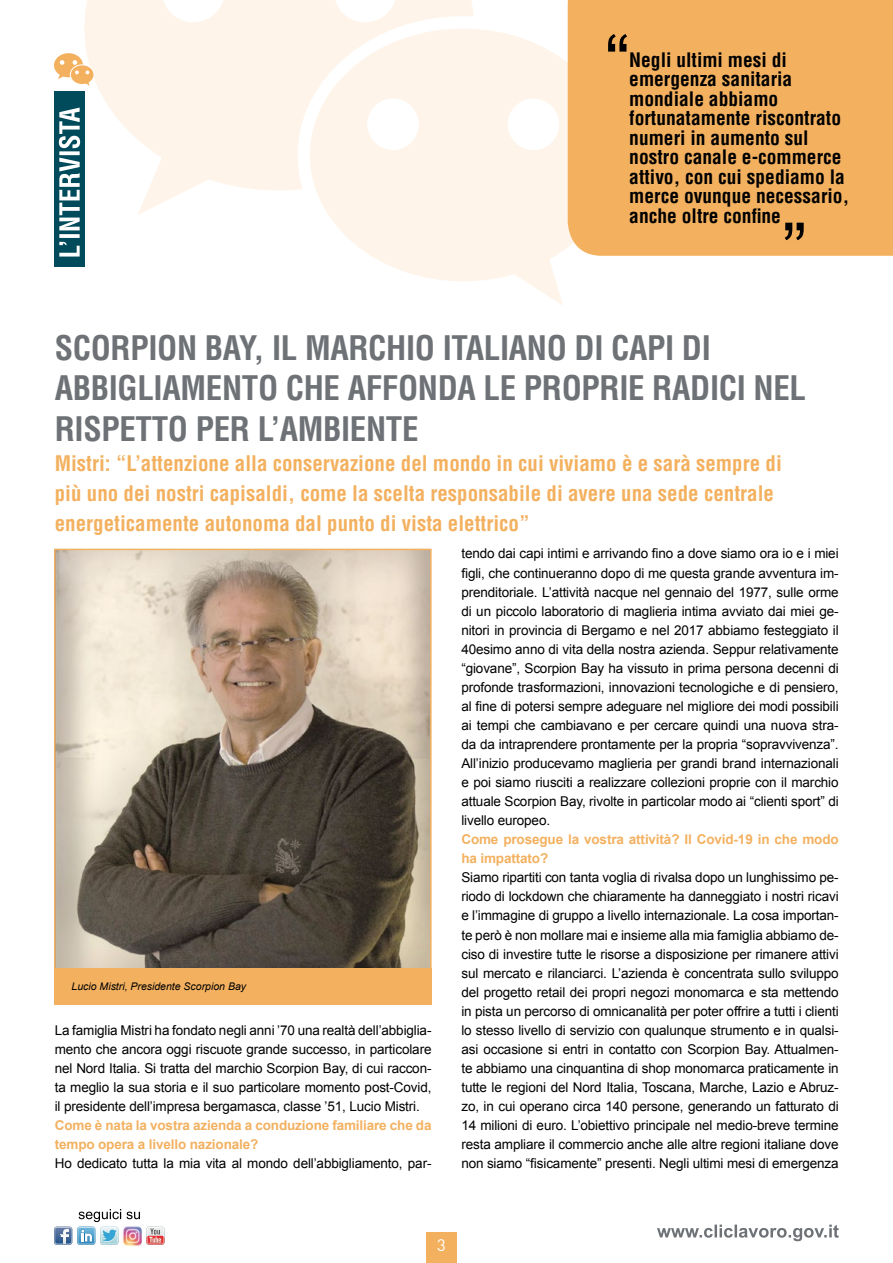
<style>
.page{position:relative;width:893px;height:1263px;background:#fff}
.page>*{position:absolute;margin:0;border:0;box-sizing:border-box;transform-origin:0 0}
.t1{font:700 condensed 33px/40.5px "Helvetica";letter-spacing:-.01em;color:#6e7276}
.t2{font:700 condensed 21px/30px "Helvetica";color:#f3b160}
.t3{font:700 condensed 19.5px/19.5px "Helvetica";color:#000}
.t4{font:16.5px "DIN";color:#fff}
.t5{font:13.5px/19px "Arial";letter-spacing:-.01em;color:#000;text-align:justify}
.t6{font:700 13.5px/19px "Arial";letter-spacing:-.01em;color:#f3b160}
.t7{font:italic 10.5px "Arial";color:#000}
</style>
<div class="page">
<img style="left:56px;top:551px;width:374px;height:417px">
<div style="left:54px;top:968px;width:378px;height:36px;background:#f3b160"></div>
<svg style="left:84px;top:0;width:390px;height:190px;background:#fdf5eb"></svg>
<svg style="left:138px;top:106px;width:108px;height:109px"></svg>
<svg style="left:162px;top:0;width:63px;height:22px"></svg>
<svg style="left:334px;top:0;width:63px;height:22px"></svg>
<div style="left:304px;top:22px;width:319px;height:266px;background:#fef4e9;border-radius:50%"></div>
<div style="left:298px;top:16px;width:331px;height:278px;border:12px solid #fff;border-radius:50%"></div>
<svg style="left:482px;top:251px;width:81px;height:54px"></svg>
<div style="left:367px;top:99px;width:52px;height:51px;background:#fff;border-radius:50%"></div>
<div style="left:508px;top:99px;width:51px;height:51px;background:#fff;border-radius:50%"></div>
<div style="left:568px;top:0;width:325px;height:256px;background:#f3b160"></div>
<svg style="left:608px;top:34px;width:19px;height:18px"></svg>
<svg style="left:785px;top:223px;width:19px;height:17px"></svg>
<div style="left:54px;top:91px;width:30px;height:176px;background:#004b5b"></div>
<svg style="left:59px;top:108px;width:21px;height:149px"></svg>
<div style="left:54px;top:53px;width:29px;height:24px;background:#f3b160;border-radius:50%"></div>
<svg style="left:58px;top:73px;width:7px;height:6px"></svg>
<svg style="left:60px;top:60px;width:4px;height:5px"></svg>
<svg style="left:70px;top:65px;width:24px;height:20px"></svg>
<div style="left:70px;top:64px;width:25px;height:21px;border:1px solid #fff;border-radius:50%"></div>
<svg style="left:73px;top:60px;width:17px;height:26px"></svg>
<svg style="left:657px;top:1224px;width:182px;height:17px"></svg>
<div style="left:426px;top:1233px;width:30px;height:30px;background:#f3b160"></div>
<svg style="left:54px;top:1209px;width:86px;height:36px"></svg>
<svg style="left:146px;top:1226px;width:19px;height:19px"></svg>
<img style="left:123px;top:1225px;width:19px;height:21px">
<h3 class="t3" style="left:629px;top:50px;width:221px">Negli ultimi mesi di emergenza sanitaria mondiale abbiamo fortunatamente riscontrato numeri in aumento sul nostro canale e-commerce attivo, con cui spediamo la merce ovunque necessario, anche oltre confine</h3>
<h1 class="t1" style="left:55px;top:327px;width:753px">Scorpion Bay, il marchio italiano di capi di abbigliamento che affonda le proprie radici nel rispetto per l’ambiente</h1>
<h2 class="t2" style="left:55px;top:448px;width:729px">Mistri: “L’attenzione alla conservazione del mondo in cui viviamo è e sarà sempre di più uno dei nostri capisaldi, come la scelta responsabile di avere una sede centrale energeticamente autonoma dal punto di vista elettrico”</h2>
<p class="t7" style="left:72px;top:979px;width:176px">Lucio Mistri, Presidente Scorpion Bay</p>
<p class="t5" style="left:55px;top:1020px;width:378px">La famiglia Mistri ha fondato negli anni ’70 una realtà dell’abbiglia&shy;mento che ancora oggi riscuote grande successo, in particolare nel Nord Italia. Si tratta del marchio Scorpion Bay, di cui raccon&shy;ta meglio la sua storia e il suo particolare momento post-Covid, il presidente dell’impresa bergamasca, classe ’51, Lucio Mistri.</p>
<p class="t6" style="left:55px;top:1116px;width:378px">Come è nata la vostra azienda a conduzione familiare che da tempo opera a livello nazionale?</p>
<p class="t5" style="left:55px;top:1154px;width:378px">Ho dedicato tutta la mia vita al mondo dell’abbigliamento, par-</p>
<p class="t5" style="left:461px;top:544px;width:379px">tendo dai capi intimi e arrivando fino a dove siamo ora io e i miei figli, che continueranno dopo di me questa grande avventura im&shy;prenditoriale. L’attività nacque nel gennaio del 1977, sulle orme di un piccolo laboratorio di maglieria intima avviato dai miei ge&shy;nitori in provincia di Bergamo e nel 2017 abbiamo festeggiato il 40esimo anno di vita della nostra azienda. Seppur relativamente “giovane”, Scorpion Bay ha vissuto in prima persona decenni di profonde trasformazioni, innovazioni tecnologiche e di pensiero, al fine di potersi sempre adeguare nel migliore dei modi possibili ai tempi che cambiavano e per cercare quindi una nuova stra&shy;da da intraprendere prontamente per la propria “sopravvivenza”.<br>All’inizio producevamo maglieria per grandi brand internazionali e poi siamo riusciti a realizzare collezioni proprie con il marchio attuale Scorpion Bay, rivolte in particolar modo ai “clienti sport” di livello europeo.</p>
<p class="t6" style="left:461px;top:830px;width:379px">Come prosegue la vostra attività? Il Covid-19 in che modo ha impattato?</p>
<p class="t5" style="left:461px;top:868px;width:379px">Siamo ripartiti con tanta voglia di rivalsa dopo un lunghissimo pe&shy;riodo di lockdown che chiaramente ha danneggiato i nostri ricavi e l’immagine di gruppo a livello internazionale. La cosa importan&shy;te però è non mollare mai e insieme alla mia famiglia abbiamo de&shy;ciso di investire tutte le risorse a disposizione per rimanere attivi sul mercato e rilanciarci. L’azienda è concentrata sullo sviluppo del progetto retail dei propri negozi monomarca e sta mettendo in pista un percorso di omnicanalità per poter offrire a tutti i clienti lo stesso livello di servizio con qualunque strumento e in qualsi&shy;asi occasione si entri in contatto con Scorpion Bay. Attualmen&shy;te abbiamo una cinquantina di shop monomarca praticamente in tutte le regioni del Nord Italia, Toscana, Marche, Lazio e Abruz&shy;zo, in cui operano circa 140 persone, generando un fatturato di 14 milioni di euro. L’obiettivo principale nel medio-breve termine resta ampliare il commercio anche alle altre regioni italiane dove non siamo “fisicamente” presenti. Negli ultimi mesi di emergenza</p>
<p class="t4" style="left:437px;top:1234px;width:10px">3</p>
</div>
